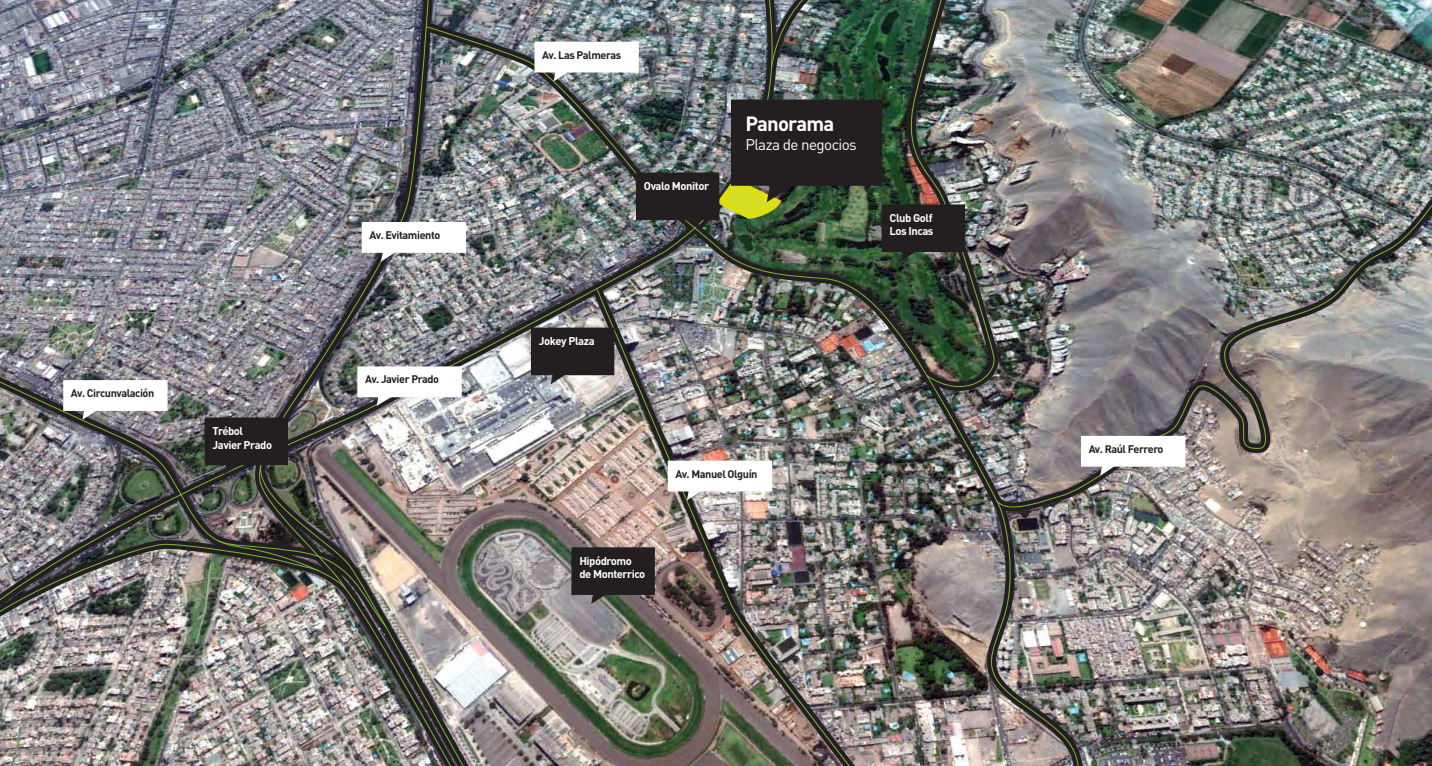
<style>
.page{position:relative;width:1432px;height:766px;background:#fff}
.page>*{position:absolute;margin:0;border:0;box-sizing:border-box;transform-origin:0 0}
.t1{font:700 20.3px "DIN Pro";letter-spacing:-.04em;color:#fff}
.t2{font:15.2px "DIN Pro";letter-spacing:-.04em;color:#fff}
.t3{font:700 11.2px/13.5px "DIN Pro";letter-spacing:-.04em;color:#fff}
.t4{font:700 10.9px "DIN Pro";letter-spacing:-.04em;color:#231f20}
</style>
<div class="page">
<img style="left:998px;top:0;width:433px;height:765px">
<img style="left:1080px;top:170px;width:351px;height:11px">
<img style="left:0;top:0;width:531px;height:374px">
<img style="left:0;top:374px;width:251px;height:391px">
<img style="left:251px;top:0;width:179px;height:459px">
<img style="left:249px;top:459px;width:176px;height:306px">
<img style="left:0;top:528px;width:398px;height:111px">
<img style="left:425px;top:26px;width:655px;height:739px">
<img style="left:995px;top:181px;width:436px;height:333px">
<img style="left:596px;top:401px;width:262px;height:364px">
<svg style="left:571px;top:547px;width:84px;height:56px;background:#2f2b2b"></svg>
<svg style="left:204px;top:417px;width:84px;height:57px;background:#292626"></svg>
<svg style="left:357px;top:366px;width:105px;height:40px"></svg>
<svg style="left:1081px;top:435px;width:104px;height:40px"></svg>
<svg style="left:667px;top:460px;width:105px;height:40px"></svg>
<svg style="left:63px;top:380px;width:105px;height:39px"></svg>
<img style="left:531px;top:0;width:467px;height:401px">
<svg style="left:362px;top:222px;width:104px;height:39px"></svg>
<p class="t4" style="left:71px;top:385px;width:85px">Av. Circunvalación</p>
<p class="t3" style="left:212px;top:423px;width:61px">Trébol<br>Javier Prado</p>
<p class="t4" style="left:369px;top:227px;width:72px">Av. Evitamiento</p>
<p class="t4" style="left:365px;top:372px;width:76px">Av. Javier Prado</p>
<p class="t4" style="left:542px;top:47px;width:81px">Av. Las Palmeras</p>
<p class="t3" style="left:644px;top:179px;width:67px">Ovalo Monitor</p>
<h1 class="t1" style="left:745px;top:110px;width:90px">Panorama</h1>
<h2 class="t2" style="left:745px;top:134px;width:113px">Plaza de negocios</h2>
<p class="t3" style="left:889px;top:211px;width:45px">Club Golf<br>Los Incas</p>
<p class="t3" style="left:539px;top:334px;width:57px">Jokey Plaza</p>
<p class="t3" style="left:579px;top:553px;width:67px">Hipódromo de Monterrico</p>
<p class="t4" style="left:675px;top:466px;width:84px">Av. Manuel Olguín</p>
<p class="t4" style="left:1088px;top:441px;width:76px">Av. Raúl Ferrero</p>
</div>
